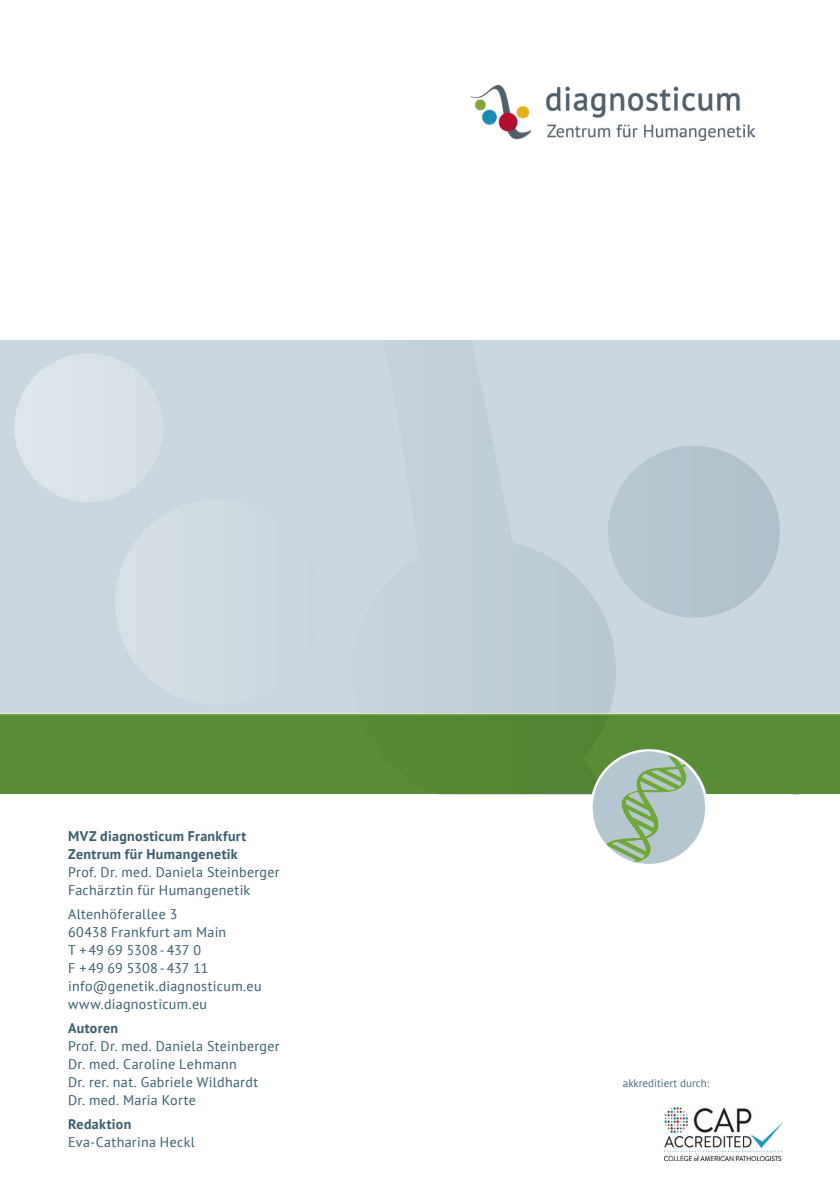
<style>
.page{position:relative;width:840px;height:1191px;background:#fff}
.page>*{position:absolute;margin:0;border:0;box-sizing:border-box;transform-origin:0 0}
.Fließtext{font:14px/18px "PT Sans";letter-spacing:.025em;color:#375d6e}
.Fließtext-2{font:700 14px/18px "PT Sans";letter-spacing:.025em;color:#375d6e}
.Fließtext-3{font:14px "PT Sans";color:#375d6e}
.Fließtext-4{font:14px "PT Sans";letter-spacing:.005em;color:#375d6e}
.t1{font:11px "PT Sans";color:#476b7c}
</style>
<div class="page">
<div style="left:0;top:340px;width:839px;height:454px;background:#cbd7df"></div>
<svg style="left:14px;top:340px;width:766px;height:373px"></svg>
<img style="left:471px;top:85px;width:283px;height:56px">
<hr style="left:0;top:713px;width:839px;height:2px;background:#fff">
<div style="left:0;top:714px;width:839px;height:80px;background:#588c37"></div>
<svg style="left:592px;top:751px;width:112px;height:113px"></svg>
<img style="left:664px;top:1107px;width:118px;height:53px">
<p class="Fließtext-2" style="left:68px;top:827px;width:180px">MVZ diagnosticum Frankfurt<br>Zentrum für Humangenetik</p>
<p class="Fließtext" style="left:68px;top:863px;width:213px">Prof. Dr. med. Daniela Steinberger<br>Fachärztin für Humangenetik</p>
<p class="Fließtext" style="left:68px;top:905px;width:111px">Altenhöferallee 3</p>
<p class="Fließtext" style="left:68px;top:923px;width:160px">60438 Frankfurt am Main</p>
<p class="Fließtext-4" style="left:68px;top:941px;width:134px">T +49 69 5308-437 0</p>
<p class="Fließtext-3" style="left:68px;top:959px;width:142px">F +49 69 5308-437 11</p>
<p class="Fließtext" style="left:68px;top:977px;width:195px">info@genetik.diagnosticum.eu</p>
<p class="Fließtext" style="left:68px;top:995px;width:140px">www.diagnosticum.eu</p>
<p class="Fließtext-2" style="left:68px;top:1019px;width:52px">Autoren</p>
<p class="Fließtext" style="left:68px;top:1037px;width:213px">Prof. Dr. med. Daniela Steinberger</p>
<p class="Fließtext" style="left:68px;top:1055px;width:170px">Dr. med. Caroline Lehmann</p>
<p class="Fließtext" style="left:68px;top:1073px;width:191px">Dr. rer. nat. Gabriele Wildhardt</p>
<p class="Fließtext" style="left:68px;top:1091px;width:129px">Dr. med. Maria Korte</p>
<p class="Fließtext-2" style="left:68px;top:1115px;width:65px">Redaktion</p>
<p class="Fließtext" style="left:68px;top:1133px;width:128px">Eva-Catharina Heckl</p>
<p class="t1" style="left:622px;top:1076px;width:88px">akkreditiert durch:</p>
</div>
